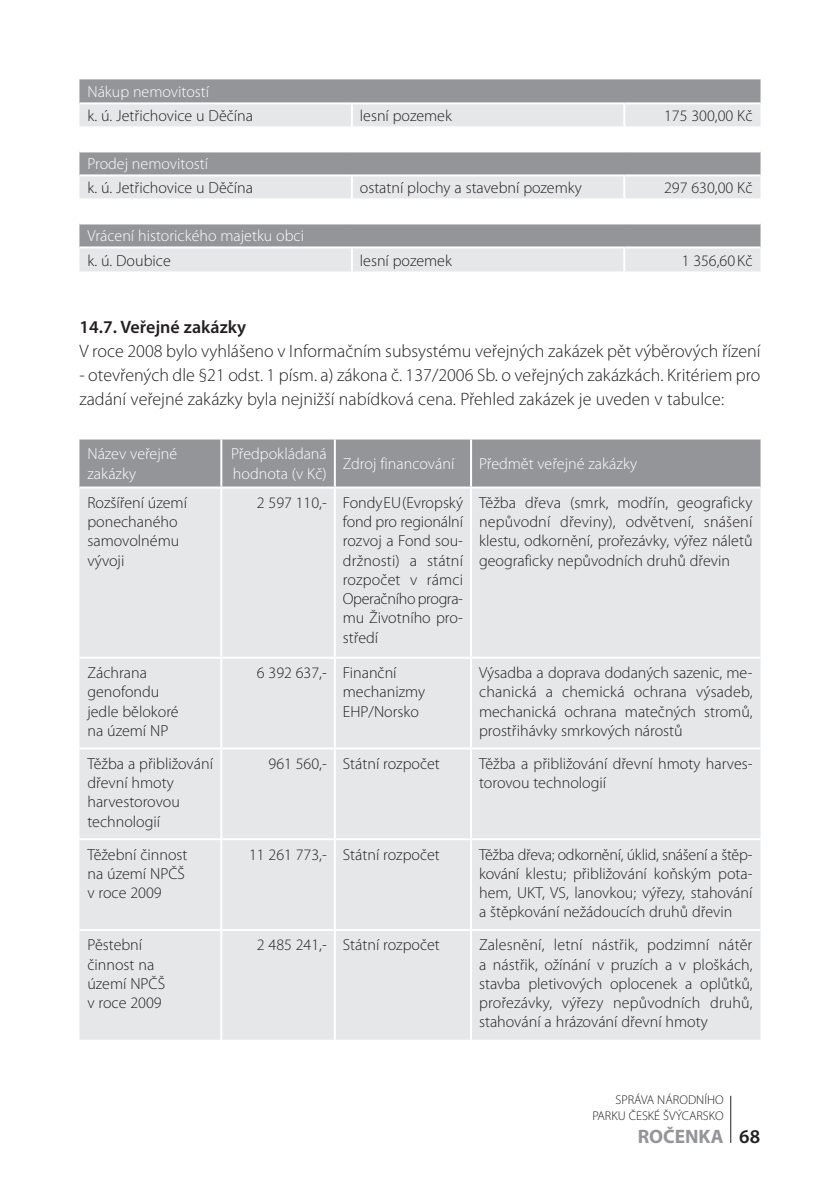
<style>
.page{position:relative;width:840px;height:1191px;background:#fff}
.page>*{position:absolute;margin:0;border:0;box-sizing:border-box;transform-origin:0 0}
.t1{font:700 19.4px "Myriad Pro";color:#939598}
.t2{font:300 18px/24px "Myriad Pro";color:#231f20}
.t3{font:600 18px "Myriad Pro";color:#231f20}
.t4{font:300 16px/19.2px "Myriad Pro";color:#231f20}
.t5{font:300 16px/19.2px "Myriad Pro";color:#fff}
.t6{font:300 12.8px/15.2px "Myriad Pro";color:#231f20;text-align:right}
.s1{font-weight:600;color:#231f20}
</style>
<div class="page">
<div style="left:79px;top:79px;width:681px;height:23px;background:#939598"></div>
<svg style="left:79px;top:104px;width:681px;height:167px;background:#cbcdcf"></svg>
<svg style="left:79px;top:128px;width:681px;height:94px"></svg>
<hr style="left:350px;top:104px;width:2px;height:22px;background:#fff">
<hr style="left:623px;top:104px;width:2px;height:22px;background:#fff">
<hr style="left:79px;top:126px;width:272px;height:2px;background:#fff">
<hr style="left:351px;top:126px;width:273px;height:2px;background:#fff">
<hr style="left:350px;top:128px;width:2px;height:22px;background:#fff">
<hr style="left:624px;top:126px;width:136px;height:2px;background:#fff">
<hr style="left:623px;top:128px;width:2px;height:22px;background:#fff">
<hr style="left:79px;top:150px;width:272px;height:2px;background:#fff">
<hr style="left:351px;top:150px;width:273px;height:2px;background:#fff">
<hr style="left:624px;top:150px;width:136px;height:2px;background:#fff">
<hr style="left:79px;top:174px;width:272px;height:2px;background:#fff">
<hr style="left:351px;top:174px;width:273px;height:2px;background:#fff">
<hr style="left:350px;top:176px;width:2px;height:22px;background:#fff">
<hr style="left:624px;top:174px;width:136px;height:2px;background:#fff">
<hr style="left:623px;top:176px;width:2px;height:22px;background:#fff">
<hr style="left:79px;top:198px;width:272px;height:2px;background:#fff">
<hr style="left:351px;top:198px;width:273px;height:2px;background:#fff">
<hr style="left:350px;top:200px;width:2px;height:22px;background:#fff">
<hr style="left:624px;top:198px;width:136px;height:2px;background:#fff">
<hr style="left:623px;top:200px;width:2px;height:22px;background:#fff">
<hr style="left:79px;top:222px;width:272px;height:2px;background:#fff">
<hr style="left:351px;top:222px;width:273px;height:2px;background:#fff">
<hr style="left:624px;top:222px;width:136px;height:2px;background:#fff">
<hr style="left:79px;top:246px;width:272px;height:2px;background:#fff">
<hr style="left:351px;top:246px;width:273px;height:2px;background:#fff">
<hr style="left:350px;top:248px;width:2px;height:23px;background:#fff">
<hr style="left:624px;top:246px;width:136px;height:2px;background:#fff">
<hr style="left:623px;top:248px;width:2px;height:23px;background:#fff">
<div style="left:79px;top:439px;width:681px;height:47px;background:#939598"></div>
<div style="left:79px;top:488px;width:681px;height:551px;background:#e6e7e9"></div>
<hr style="left:220px;top:439px;width:2px;height:47px;background:#fff">
<hr style="left:333px;top:439px;width:2px;height:47px;background:#fff">
<hr style="left:470px;top:439px;width:2px;height:47px;background:#fff">
<hr style="left:220px;top:488px;width:2px;height:168px;background:#fff">
<hr style="left:333px;top:488px;width:2px;height:168px;background:#fff">
<hr style="left:470px;top:488px;width:2px;height:168px;background:#fff">
<hr style="left:79px;top:656px;width:142px;height:2px;background:#fff">
<hr style="left:221px;top:656px;width:113px;height:2px;background:#fff">
<hr style="left:220px;top:658px;width:2px;height:89px;background:#fff">
<hr style="left:334px;top:656px;width:137px;height:2px;background:#fff">
<hr style="left:333px;top:658px;width:2px;height:89px;background:#fff">
<hr style="left:471px;top:656px;width:289px;height:2px;background:#fff">
<hr style="left:470px;top:658px;width:2px;height:89px;background:#fff">
<hr style="left:79px;top:747px;width:142px;height:2px;background:#fff">
<hr style="left:221px;top:747px;width:113px;height:2px;background:#fff">
<hr style="left:220px;top:749px;width:2px;height:89px;background:#fff">
<hr style="left:334px;top:747px;width:137px;height:2px;background:#fff">
<hr style="left:333px;top:749px;width:2px;height:89px;background:#fff">
<hr style="left:471px;top:747px;width:289px;height:2px;background:#fff">
<hr style="left:470px;top:749px;width:2px;height:89px;background:#fff">
<hr style="left:79px;top:838px;width:142px;height:2px;background:#fff">
<hr style="left:221px;top:838px;width:113px;height:2px;background:#fff">
<hr style="left:220px;top:840px;width:2px;height:89px;background:#fff">
<hr style="left:334px;top:838px;width:137px;height:2px;background:#fff">
<hr style="left:333px;top:840px;width:2px;height:89px;background:#fff">
<hr style="left:471px;top:838px;width:289px;height:2px;background:#fff">
<hr style="left:470px;top:840px;width:2px;height:89px;background:#fff">
<hr style="left:79px;top:929px;width:142px;height:2px;background:#fff">
<hr style="left:221px;top:929px;width:113px;height:2px;background:#fff">
<hr style="left:220px;top:931px;width:2px;height:108px;background:#fff">
<hr style="left:334px;top:929px;width:137px;height:2px;background:#fff">
<hr style="left:333px;top:931px;width:2px;height:108px;background:#fff">
<hr style="left:471px;top:929px;width:289px;height:2px;background:#fff">
<hr style="left:470px;top:931px;width:2px;height:108px;background:#fff">
<hr style="left:730px;top:1095px;width:1px;height:47px;background:#231f20">
<p class="t5" style="left:87px;top:82px;width:123px">Nákup nemovitostí</p>
<p class="t4" style="left:87px;top:107px;width:167px">k. ú. Jetřichovice u Děčína</p>
<p class="t4" style="left:359px;top:107px;width:93px">lesní pozemek</p>
<p class="t4" style="left:663px;top:107px;width:90px">175 300,00 Kč</p>
<p class="t5" style="left:87px;top:155px;width:122px">Prodej nemovitostí</p>
<p class="t4" style="left:87px;top:179px;width:167px">k. ú. Jetřichovice u Děčína</p>
<p class="t4" style="left:359px;top:179px;width:223px">ostatní plochy a stavební pozemky</p>
<p class="t4" style="left:663px;top:179px;width:90px">297 630,00 Kč</p>
<p class="t5" style="left:87px;top:227px;width:218px">Vrácení historického majetku obci</p>
<p class="t4" style="left:87px;top:251px;width:85px">k. ú. Doubice</p>
<p class="t4" style="left:359px;top:251px;width:93px">lesní pozemek</p>
<p class="t4" style="left:681px;top:251px;width:72px">1 356,60 Kč</p>
<p class="t3" style="left:79px;top:315px;width:168px">14.7. Veřejné zakázky</p>
<p class="t2" style="left:79px;top:339px;width:682px">V roce 2008 bylo vyhlášeno v Informačním subsystému veřejných zakázek pět výběrových řízení</p>
<p class="t2" style="left:79px;top:363px;width:682px">- otevřených dle §21 odst. 1 písm. a) zákona č. 137/2006 Sb. o veřejných zakázkách. Kritériem pro zadání veřejné zakázky byla nejnižší nabídková cena. Přehled zakázek je uveden v tabulce:</p>
<p class="t5" style="left:87px;top:445px;width:91px">Název veřejné zakázky</p>
<p class="t5" style="left:231px;top:445px;width:97px">Předpokládaná hodnota (v Kč)</p>
<p class="t5" style="left:342px;top:454px;width:113px">Zdroj financování</p>
<p class="t5" style="left:479px;top:454px;width:159px">Předmět veřejné zakázky</p>
<p class="t4" style="left:87px;top:493px;width:101px">Rozšíření území ponechaného samovolnému vývoji</p>
<p class="t4" style="left:342px;top:493px;width:122px;text-align:justify;text-indent:-86px">2 597 110,- Fondy EU (Evropský fond pro regionální rozvoj a Fond sou&shy;držnosti) a státní rozpočet v rámci Operačního progra&shy;mu Životního pro&shy;středí</p>
<p class="t4" style="left:479px;top:493px;width:275px;text-align:justify">Těžba dřeva (smrk, modřín, geograficky nepůvodní dřeviny), odvětvení, snášení klestu, odkornění, prořezávky, výřez náletů geograficky nepůvodních druhů dřevin</p>
<p class="t4" style="left:87px;top:663px;width:93px">Záchrana genofondu jedle bělokoré na území NP</p>
<p class="t4" style="left:342px;top:663px;width:84px;text-indent:-86px">6 392 637,- Finanční mechanizmy<br>EHP/Norsko</p>
<p class="t4" style="left:479px;top:663px;width:275px;text-align:justify">Výsadba a doprava dodaných sazenic, me&shy;chanická a chemická ochrana výsadeb, mechanická ochrana matečných stromů, prostřihávky smrkových nárostů</p>
<p class="t4" style="left:87px;top:754px;width:127px">Těžba a přibližování dřevní hmoty harvestorovou technologií</p>
<p class="t4" style="left:268px;top:754px;width:173px">961 560,- Státní rozpočet</p>
<p class="t4" style="left:479px;top:754px;width:275px">Těžba a přibližování dřevní hmoty harves&shy;torovou technologií</p>
<p class="t4" style="left:87px;top:845px;width:101px">Těžební činnost na území NPČŠ v roce 2009</p>
<p class="t4" style="left:249px;top:845px;width:192px">11 261 773,- Státní rozpočet</p>
<p class="t4" style="left:479px;top:845px;width:275px;text-align:justify">Těžba dřeva; odkornění, úklid, snášení a štěp&shy;kování klestu; přibližování koňským pota&shy;hem, UKT, VS, lanovkou; výřezy, stahování a štěpkování nežádoucích druhů dřevin</p>
<p class="t4" style="left:87px;top:935px;width:79px">Pěstební činnost na území NPČŠ v roce 2009</p>
<p class="t4" style="left:257px;top:935px;width:184px">2 485 241,- Státní rozpočet</p>
<p class="t4" style="left:479px;top:935px;width:275px;text-align:justify">Zalesnění, letní nástřik, podzimní nátěr a nástřik, ožínání v pruzích a v ploškách, stavba pletivových oplocenek a oplůtků, prořezávky, výřezy nepůvodních druhů, stahování a hrázování dřevní hmoty</p>
<p class="t6" style="left:592px;top:1092px;width:133px">SPRÁVA NÁRODNÍHO<br>PARKU ČESKÉ ŠVÝCARSKO</p>
<p class="t1" style="left:637px;top:1123px;width:124px">ROČENKA <span class="s1">68</span></p>
</div>
